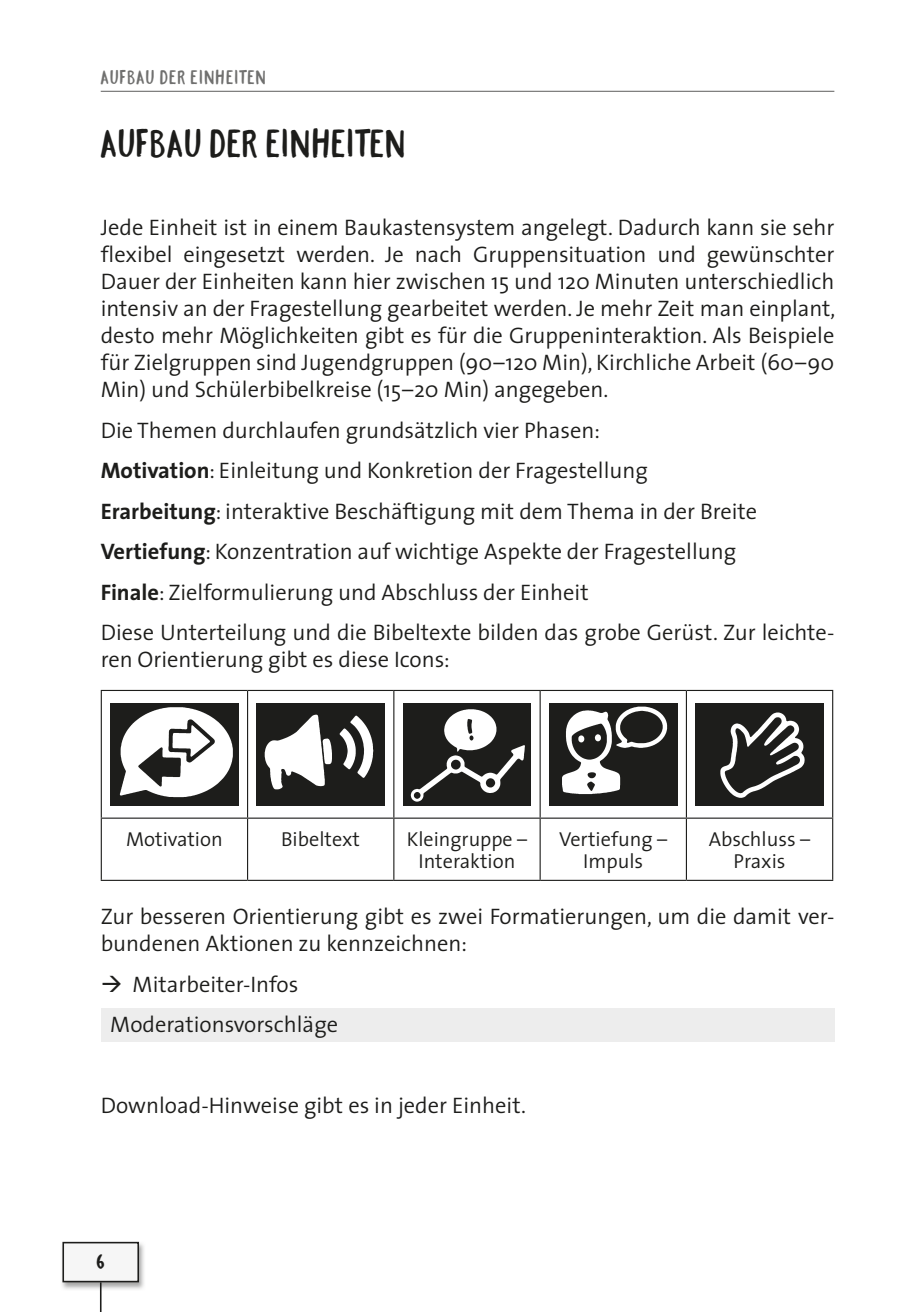
<style>
.page{position:relative;width:916px;height:1312px;background:#fff}
.page>*{position:absolute;margin:0;border:0;box-sizing:border-box;transform-origin:0 0}
.t1{font:45px "Hunterswood";color:#1d1d1b}
.t2{font:27px "Hunterswood";color:#1d1d1b}
.t3{font:300 22.5px/27px "The Sans";color:#1d1d1b}
.t4{font:22.5px "Hunterswood";letter-spacing:.03em;color:#70706f}
.t5{font:300 20.25px/21.8px "The Sans";color:#1d1d1b;text-align:center}
.s1{font-weight:700}
</style>
<div class="page">
<hr style="left:101px;top:91px;width:733px;height:1px;background:#70706f">
<img style="left:62px;top:1242px;width:82px;height:48px">
<div style="left:63px;top:1242px;width:75px;height:39px;background:#f6f6f6"></div>
<div style="left:62px;top:1241px;width:77px;height:41px;border:2px solid #1d1d1b"></div>
<hr style="left:100px;top:1282px;width:2px;height:29px;background:#1d1d1b">
<div style="left:101px;top:1007px;width:733px;height:33px;background:#ededed"></div>
<hr style="left:101px;top:689px;width:147px;height:2px;background:#1d1d1b">
<hr style="left:101px;top:691px;width:1px;height:126px;background:#1d1d1b">
<hr style="left:248px;top:689px;width:146px;height:2px;background:#1d1d1b">
<hr style="left:247px;top:691px;width:1px;height:126px;background:#1d1d1b">
<hr style="left:394px;top:689px;width:146px;height:2px;background:#1d1d1b">
<hr style="left:393px;top:691px;width:1px;height:126px;background:#1d1d1b">
<hr style="left:540px;top:689px;width:146px;height:2px;background:#1d1d1b">
<hr style="left:539px;top:691px;width:2px;height:126px;background:#1d1d1b">
<hr style="left:686px;top:689px;width:147px;height:2px;background:#1d1d1b">
<hr style="left:686px;top:691px;width:1px;height:126px;background:#1d1d1b">
<hr style="left:832px;top:691px;width:1px;height:126px;background:#1d1d1b">
<hr style="left:101px;top:817px;width:147px;height:1px;background:#1d1d1b">
<hr style="left:101px;top:818px;width:1px;height:61px;background:#1d1d1b">
<hr style="left:248px;top:817px;width:146px;height:1px;background:#1d1d1b">
<hr style="left:247px;top:818px;width:1px;height:61px;background:#1d1d1b">
<hr style="left:394px;top:817px;width:146px;height:1px;background:#1d1d1b">
<hr style="left:393px;top:818px;width:1px;height:61px;background:#1d1d1b">
<hr style="left:540px;top:817px;width:146px;height:1px;background:#1d1d1b">
<hr style="left:539px;top:818px;width:2px;height:61px;background:#1d1d1b">
<hr style="left:686px;top:817px;width:147px;height:1px;background:#1d1d1b">
<hr style="left:686px;top:818px;width:1px;height:61px;background:#1d1d1b">
<hr style="left:832px;top:818px;width:1px;height:61px;background:#1d1d1b">
<hr style="left:101px;top:879px;width:147px;height:1px;background:#1d1d1b">
<hr style="left:248px;top:879px;width:146px;height:1px;background:#1d1d1b">
<hr style="left:394px;top:879px;width:146px;height:1px;background:#1d1d1b">
<hr style="left:540px;top:879px;width:146px;height:1px;background:#1d1d1b">
<hr style="left:686px;top:879px;width:147px;height:1px;background:#1d1d1b">
<img style="left:111px;top:703px;width:127px;height:102px">
<img style="left:257px;top:703px;width:127px;height:102px">
<img style="left:403px;top:703px;width:128px;height:102px">
<img style="left:549px;top:703px;width:128px;height:102px">
<img style="left:696px;top:703px;width:127px;height:102px">
<p class="t4" style="left:101px;top:62px;width:168px">AUFBAU DER EINHEITEN</p>
<h1 class="t1" style="left:101px;top:113px;width:308px">AUFBAU DER EINHEITEN</h1>
<p class="t3" style="left:101px;top:213px;width:736px;text-align:justify">Jede Einheit ist in einem Baukastensystem angelegt. Dadurch kann sie sehr flexibel eingesetzt werden. Je nach Gruppensituation und gewünschter Dauer der Einheiten kann hier zwischen 15 und 120 Minuten unterschiedlich intensiv an der Fragestellung gearbeitet werden. Je mehr Zeit man einplant, desto mehr Möglichkeiten gibt es für die Gruppeninteraktion. Als Beispiele für Zielgruppen sind Jugendgruppen (90–120 Min), Kirchliche Arbeit (60–90<br>Min) und Schülerbibelkreise (15–20 Min) angegeben.</p>
<p class="t3" style="left:101px;top:409px;width:735px;line-height:40.5px">Die Themen durchlaufen grundsätzlich vier Phasen:<br><span class="s1">Motivation</span>: Einleitung und Konkretion der Fragestellung<br><span class="s1">Erarbeitung</span>: interaktive Beschäftigung mit dem Thema in der Breite <span class="s1">Vertiefung</span>: Konzentration auf wichtige Aspekte der Fragestellung<br><span class="s1">Finale</span>: Zielformulierung und Abschluss der Einheit<br>Diese Unterteilung und die Bibeltexte bilden das grobe Gerüst. Zur leichte-</p>
<p class="t3" style="left:101px;top:645px;width:351px">ren Orientierung gibt es diese Icons:</p>
<p class="t5" style="left:126px;top:827px;width:98px">Motivation</p>
<p class="t5" style="left:281px;top:827px;width:80px">Bibeltext</p>
<p class="t5" style="left:407px;top:827px;width:122px">Kleingruppe –<br>Interaktion</p>
<p class="t5" style="left:559px;top:827px;width:110px">Vertiefung –<br>Impuls</p>
<p class="t5" style="left:709px;top:827px;width:103px">Abschluss –<br>Praxis</p>
<p class="t3" style="left:101px;top:902px;width:735px">Zur besseren Orientierung gibt es zwei Formatierungen, um die damit ver&shy;bundenen Aktionen zu kennzeichnen:</p>
<p class="t3" style="left:110px;top:962px;width:229px;line-height:40.5px;text-indent:-10px">→ Mitarbeiter-Infos<br>Moderationsvorschläge</p>
<p class="t3" style="left:101px;top:1091px;width:427px">Download-Hinweise gibt es in jeder Einheit.</p>
<p class="t2" style="left:96px;top:1243px;width:10px">6</p>
</div>
